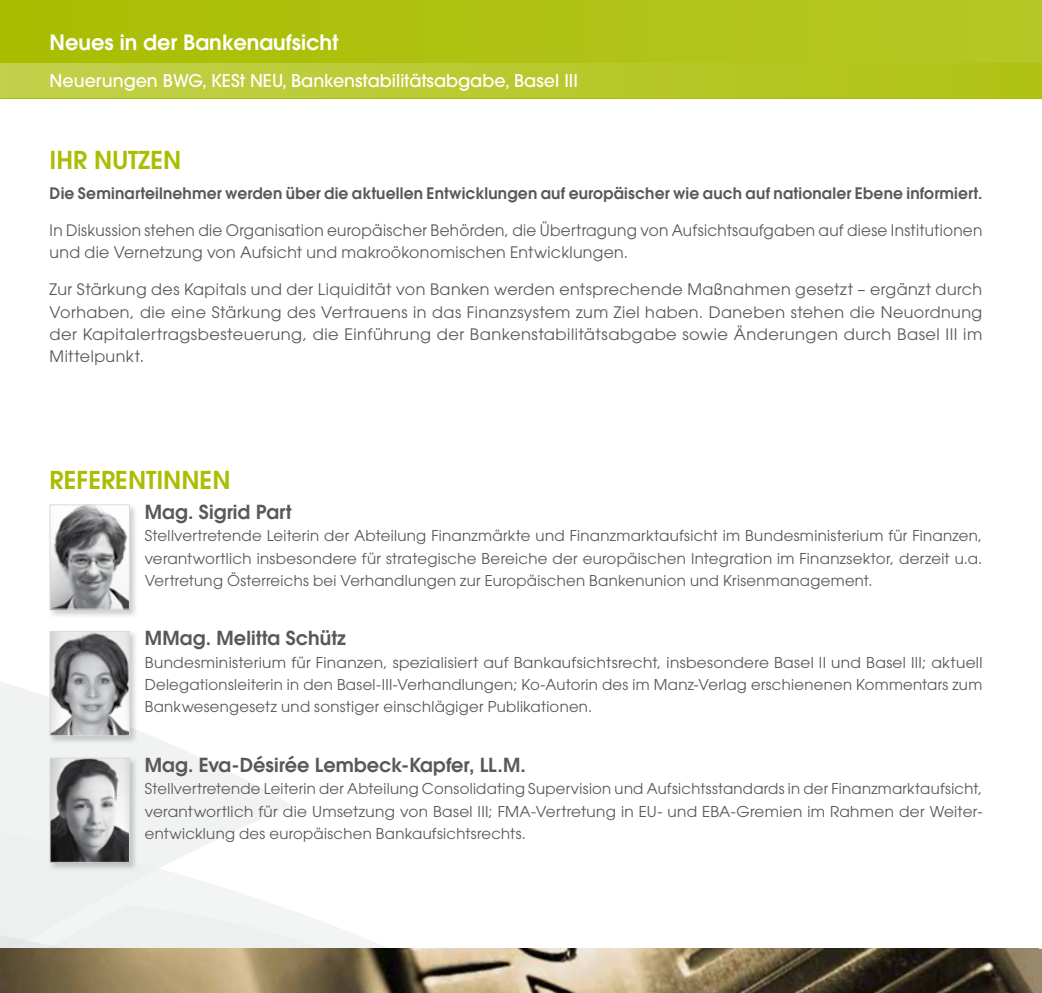
<style>
.page{position:relative;width:1042px;height:993px;background:#fff}
.page>*{position:absolute;margin:0;border:0;box-sizing:border-box;transform-origin:0 0}
.t1{font:600 24.5px "ITC Avant Garde Std";color:#a9be00}
.t2{font:600 21px "ITC Avant Garde Std";color:#fff}
.t3{font:600 19.25px "ITC Avant Garde Std";letter-spacing:.005em;color:#58585a}
.t4{font:500 17.5px "ITC Avant Garde Std";color:#fff}
.t5{font:15.75px/22.4px "ITC Avant Garde Std";letter-spacing:.02em;color:#58585a}
.t6{font:600 15.75px "ITC Avant Garde Std";letter-spacing:.01em;color:#58585a}
.t7{font:14.88px/22.4px "ITC Avant Garde Std";letter-spacing:.02em;color:#58585a;text-align:justify}
</style>
<div class="page">
<div style="left:0;top:0;width:1042px;height:63px;background:linear-gradient(to right,#a9be00,#b5c726)"></div>
<div style="left:0;top:63px;width:1042px;height:35px;background:linear-gradient(to right,#c2d14b,#afc213)"></div>
<svg style="left:0;top:682px;width:291px;height:146px;fill:#f1f2f2"></svg>
<svg style="left:0;top:828px;width:271px;height:76px;fill:#f1f2f2"></svg>
<svg style="left:0;top:904px;width:384px;height:43px"></svg>
<hr style="left:1041px;top:0;width:1px;height:63px;background:#fff">
<hr style="left:1041px;top:63px;width:1px;height:35px;background:#fff">
<img style="left:0;top:947px;width:1042px;height:45px">
<div style="left:48px;top:502px;width:91px;height:116px;background:#000;opacity:.2"></div>
<img style="left:52px;top:506px;width:76px;height:101px">
<div style="left:50px;top:504px;width:80px;height:105px;border:1px solid #d9dadb"></div>
<div style="left:48px;top:628px;width:91px;height:116px;background:#000;opacity:.2"></div>
<img style="left:52px;top:632px;width:76px;height:102px">
<div style="left:50px;top:630px;width:80px;height:106px;border:1px solid #d9dadb"></div>
<div style="left:48px;top:755px;width:91px;height:116px;background:#000;opacity:.2"></div>
<img style="left:52px;top:759px;width:76px;height:101px">
<div style="left:50px;top:757px;width:80px;height:105px;border:1px solid #d9dadb"></div>
<h2 class="t2" style="left:50px;top:29px;width:290px">Neues in der Bankenaufsicht</h2>
<p class="t4" style="left:50px;top:69px;width:530px">Neuerungen BWG, KESt NEU, Bankenstabilitätsabgabe, Basel III</p>
<h1 class="t1" style="left:50px;top:144px;width:130px">Ihr Nutzen</h1>
<p class="t6" style="left:50px;top:182px;width:934px">Die Seminarteilnehmer werden über die aktuellen Entwicklungen auf europäischer wie auch auf nationaler Ebene informiert.</p>
<p class="t5" style="left:50px;top:218px;width:934px">In Diskussion stehen die Organisation europäischer Behörden, die Übertragung von Aufsichtsaufgaben auf diese Institutionen und die Vernetzung von Aufsicht und makroökonomischen Entwicklungen.</p>
<p class="t5" style="left:50px;top:278px;width:934px;text-align:justify">Zur Stärkung des Kapitals und der Liquidität von Banken werden entsprechende Maßnahmen gesetzt – ergänzt durch Vorhaben, die eine Stärkung des Vertrauens in das Finanzsystem zum Ziel haben. Daneben stehen die Neuordnung der Kapitalertragsbesteuerung, die Einführung der Bankenstabilitätsabgabe sowie Änderungen durch Basel III im Mittelpunkt.</p>
<h1 class="t1" style="left:50px;top:464px;width:179px">ReferEntinnen</h1>
<p class="t3" style="left:145px;top:499px;width:148px">Mag. Sigrid Part</p>
<p class="t7" style="left:145px;top:524px;width:839px">Stellvertretende Leiterin der Abteilung Finanzmärkte und Finanzmarktaufsicht im Bundesministerium für Finanzen, verantwortlich insbesondere für strategische Bereiche der europäischen Integration im Finanzsektor, derzeit u.a.<br>Vertretung Österreichs bei Verhandlungen zur Europäischen Bankenunion und Krisenmanagement.</p>
<p class="t3" style="left:145px;top:625px;width:203px">MMag. Melitta Schütz</p>
<p class="t7" style="left:145px;top:650px;width:839px">Bundesministerium für Finanzen, spezialisiert auf Bankaufsichtsrecht, insbesondere Basel II und Basel III; aktuell Delegationsleiterin in den Basel-III-Verhandlungen; Ko-Autorin des im Manz-Verlag erschienenen Kommentars zum Bankwesengesetz und sonstiger einschlägiger Publikationen.</p>
<p class="t3" style="left:145px;top:752px;width:383px">Mag. Eva-Désirée Lembeck-Kapfer, LL.M.</p>
<p class="t7" style="left:145px;top:777px;width:839px">Stellvertretende Leiterin der Abteilung Consolidating Supervision und Aufsichtsstandards in der Finanzmarktaufsicht, verantwortlich für die Umsetzung von Basel III; FMA-Vertretung in EU- und EBA-Gremien im Rahmen der Weiter&shy;entwicklung des europäischen Bankaufsichtsrechts.</p>
</div>
